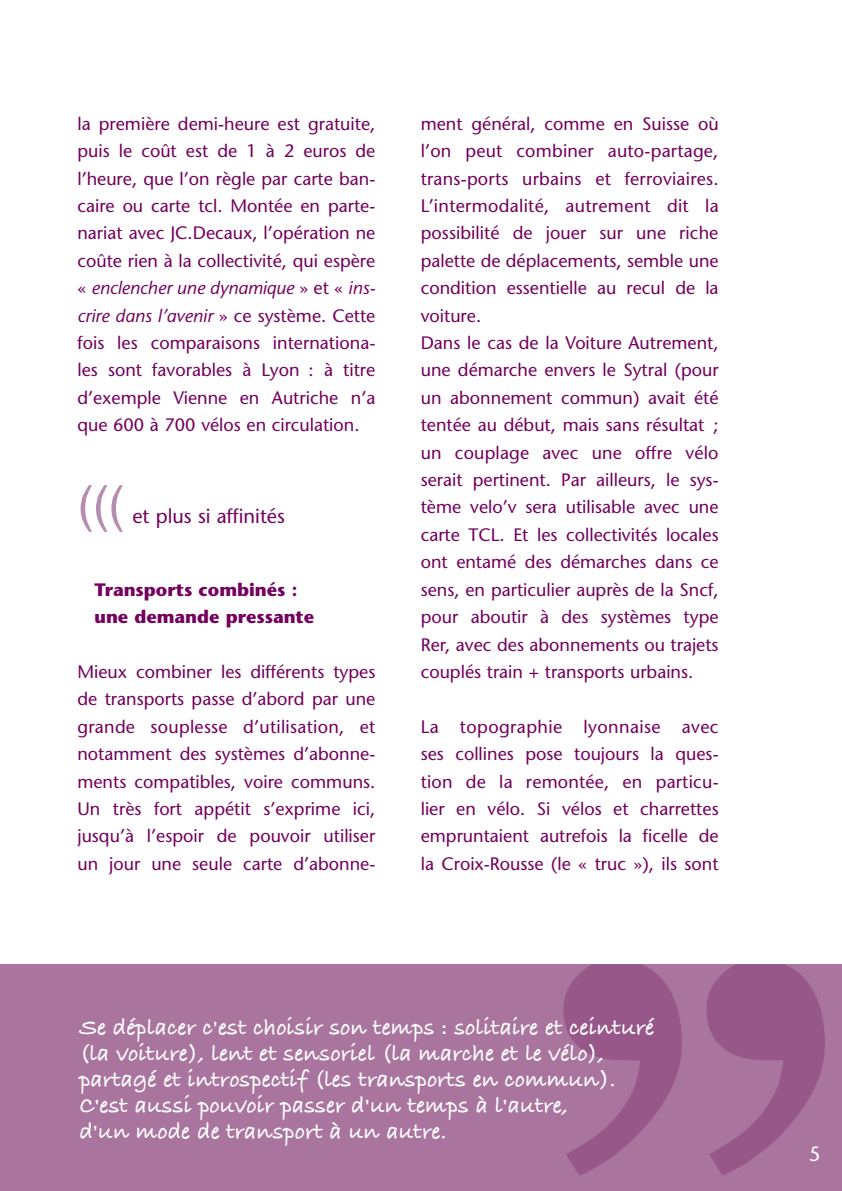
<style>
.page{position:relative;width:842px;height:1191px;background:#fff}
.page>*{position:absolute;margin:0;border:0;box-sizing:border-box;transform-origin:0 0}
.t1{font:50px "Helvetica";color:#b68db0}
.t2{font:24px/26px "Bradley Hand ITCTT Bold";color:#fff}
.t3{font:20.6px "Stone Sans";color:#fff}
.t4{font:20px "Stone Sans";color:#74015e}
.t5{font:18px/27.4px "Stone Sans";color:#74015e;text-align:justify}
.t6{font:700 18px/27.4px "Stone Sans";color:#74015e}
.s1{font-style:italic}
</style>
<div class="page">
<img style="left:0;top:964px;width:842px;height:227px">
<p class="t5" style="left:77px;top:110px;width:299px">la première demi-heure est gratuite, puis le coût est de 1 à 2 euros de l’heure, que l’on règle par carte ban&shy;caire ou carte tcl. Montée en parte&shy;nariat avec JC.Decaux, l’opération ne coûte rien à la collectivité, qui espère « <span class="s1">enclencher une dynamique</span> » et « <span class="s1">ins&shy;crire dans l’avenir</span> » ce système. Cette fois les comparaisons internationa&shy;les sont favorables à Lyon : à titre d’exemple Vienne en Autriche n’a que 600 à 700 vélos en circulation.</p>
<h1 class="t1" style="left:77px;top:470px;width:49px">(((</h1>
<p class="t4" style="left:132px;top:503px;width:154px">et plus si affinités</p>
<p class="t6" style="left:94px;top:575px;width:221px">Transports combinés : une demande pressante</p>
<p class="t5" style="left:77px;top:658px;width:300px">Mieux combiner les différents types de transports passe d’abord par une grande souplesse d’utilisation, et notamment des systèmes d’abonne&shy;ments compatibles, voire communs.<br>Un très fort appétit s’exprime ici, jusqu’à l’espoir de pouvoir utiliser un jour une seule carte d’abonne-</p>
<p class="t5" style="left:421px;top:110px;width:299px;text-align:left">ment général, comme en Suisse où l’on peut combiner auto-partage, trans-ports urbains et ferroviaires.<br>L’intermodalité, autrement dit la possibilité de jouer sur une riche palette de déplacements, semble une condition essentielle au recul de la voiture.<br>Dans le cas de la Voiture Autrement, une démarche envers le Sytral (pour un abonnement commun) avait été tentée au début, mais sans résultat ; un couplage avec une offre vélo serait pertinent. Par ailleurs, le sys&shy;tème velo’v sera utilisable avec une carte TCL. Et les collectivités locales ont entamé des démarches dans ce sens, en particulier auprès de la Sncf, pour aboutir à des systèmes type Rer, avec des abonnements ou trajets couplés train + transports urbains.</p>
<p class="t5" style="left:421px;top:712px;width:299px">La topographie lyonnaise avec ses collines pose toujours la ques&shy;tion de la remontée, en particu&shy;lier en vélo. Si vélos et charrettes empruntaient autrefois la ficelle de la Croix-Rousse (le « truc »), ils sont</p>
<p class="t2" style="left:79px;top:1015px;width:576px">Se déplacer c'est choisir son temps : solitaire et ceinturé (la voiture), lent et sensoriel (la marche et le vélo), partagé et introspectif (les transports en commun).<br>C'est aussi pouvoir passer d'un temps à l'autre,<br>d'un mode de transport à un autre.</p>
<p class="t3" style="left:809px;top:1141px;width:13px">5</p>
</div>
